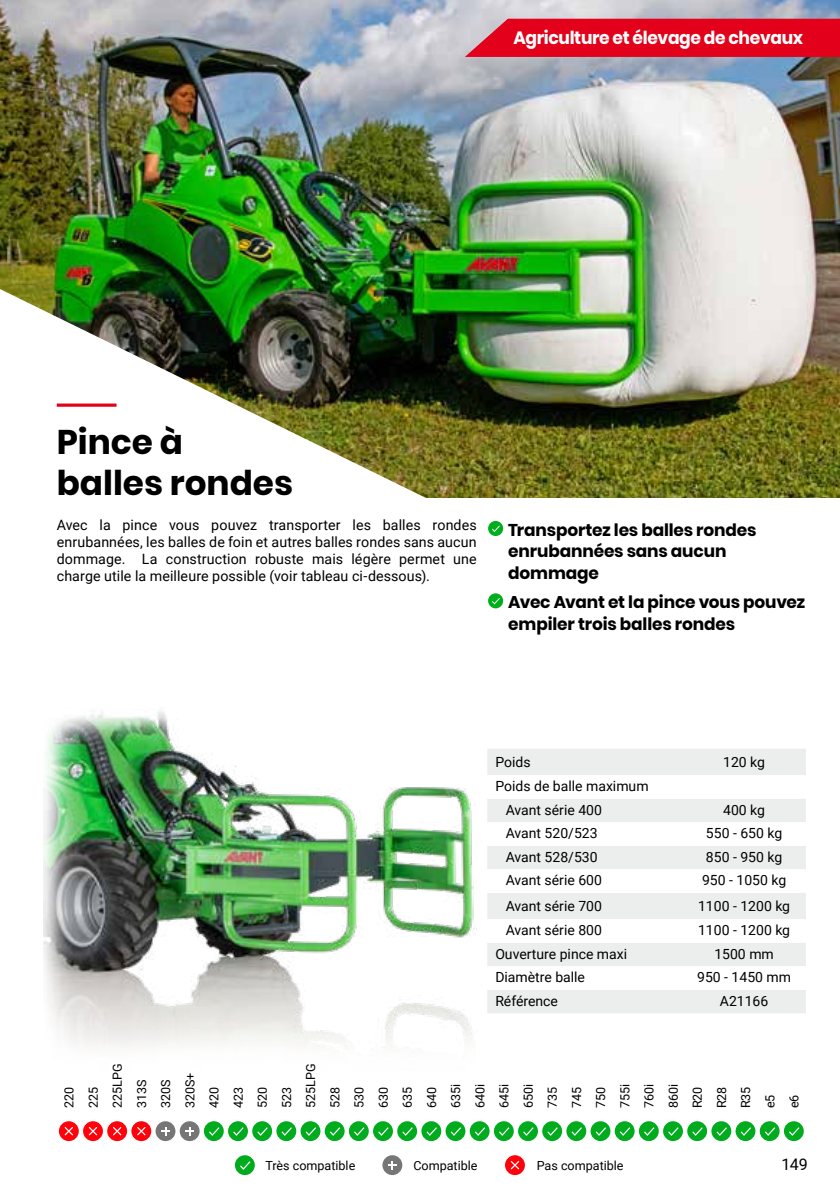
<style>
.page{position:relative;width:840px;height:1191px;background:#fff}
.page>*{position:absolute;margin:0;border:0;box-sizing:border-box;transform-origin:0 0}
.t1{font:700 34.2px/41px "Poppins";color:#000}
.t2{font:700 18px "Poppins";letter-spacing:-.02em;color:#fff;scale:.95 1}
.t3{font:700 17px/21.4px "Poppins";letter-spacing:-.01em;color:#000}
.t4{font:16px "Roboto";color:#000}
.t5{font:14.2px/17px "Roboto";letter-spacing:.005em;color:#000;text-align:justify}
.t6{font:14px/23.4px "Roboto";color:#000}
.t7{font:12.6px/24.2px "Roboto";color:#000}
</style>
<div class="page">
<img style="left:0;top:0;width:839px;height:497px">
<img style="left:0;top:289px;width:429px;height:209px">
<img style="left:43px;top:711px;width:432px;height:335px">
<div style="left:488px;top:521px;width:15px;height:15px;background:#00ad1d;border-radius:50%"></div>
<svg style="left:492px;top:526px;width:7px;height:6px"></svg>
<div style="left:488px;top:593px;width:15px;height:15px;background:#00ad1d;border-radius:50%"></div>
<svg style="left:492px;top:598px;width:7px;height:6px"></svg>
<svg style="left:57px;top:403px;width:59px;height:4px"></svg>
<div style="left:487px;top:749px;width:318px;height:264px;background:#eceded"></div>
<svg style="left:487px;top:775px;width:318px;height:214px"></svg>
<div style="left:235px;top:1155px;width:20px;height:20px;background:#00ac1d;border-radius:50%"></div>
<svg style="left:240px;top:1161px;width:10px;height:8px"></svg>
<div style="left:382px;top:1155px;width:20px;height:20px;background:#767676;border-radius:50%"></div>
<svg style="left:388px;top:1161px;width:8px;height:8px"></svg>
<div style="left:504px;top:1155px;width:20px;height:20px;background:#ff010a;border-radius:50%"></div>
<svg style="left:510px;top:1161px;width:9px;height:8px"></svg>
<div style="left:59px;top:1121px;width:20px;height:20px;background:#ff010a;border-radius:50%"></div>
<svg style="left:64px;top:1127px;width:9px;height:8px"></svg>
<div style="left:83px;top:1121px;width:20px;height:20px;background:#ff010a;border-radius:50%"></div>
<svg style="left:89px;top:1127px;width:8px;height:8px"></svg>
<div style="left:107px;top:1121px;width:20px;height:20px;background:#ff010a;border-radius:50%"></div>
<svg style="left:113px;top:1127px;width:8px;height:8px"></svg>
<div style="left:131px;top:1121px;width:20px;height:20px;background:#ff010a;border-radius:50%"></div>
<svg style="left:137px;top:1127px;width:9px;height:8px"></svg>
<div style="left:155px;top:1121px;width:20px;height:20px;background:#767676;border-radius:50%"></div>
<svg style="left:161px;top:1127px;width:9px;height:8px"></svg>
<div style="left:180px;top:1121px;width:19px;height:20px;background:#767676;border-radius:50%"></div>
<svg style="left:185px;top:1127px;width:9px;height:8px"></svg>
<div style="left:204px;top:1121px;width:20px;height:20px;background:#00ac1d;border-radius:50%"></div>
<svg style="left:209px;top:1127px;width:10px;height:8px"></svg>
<div style="left:228px;top:1121px;width:20px;height:20px;background:#00ac1d;border-radius:50%"></div>
<svg style="left:233px;top:1127px;width:10px;height:8px"></svg>
<div style="left:252px;top:1121px;width:20px;height:20px;background:#00ac1d;border-radius:50%"></div>
<svg style="left:257px;top:1127px;width:10px;height:8px"></svg>
<div style="left:276px;top:1121px;width:20px;height:20px;background:#00ac1d;border-radius:50%"></div>
<svg style="left:281px;top:1127px;width:11px;height:8px"></svg>
<div style="left:300px;top:1121px;width:20px;height:20px;background:#00ac1d;border-radius:50%"></div>
<svg style="left:305px;top:1127px;width:11px;height:8px"></svg>
<div style="left:324px;top:1121px;width:20px;height:20px;background:#00ac1d;border-radius:50%"></div>
<svg style="left:330px;top:1127px;width:10px;height:8px"></svg>
<div style="left:349px;top:1121px;width:19px;height:20px;background:#00ac1d;border-radius:50%"></div>
<svg style="left:354px;top:1127px;width:10px;height:8px"></svg>
<div style="left:373px;top:1121px;width:20px;height:20px;background:#00ac1d;border-radius:50%"></div>
<svg style="left:378px;top:1127px;width:10px;height:8px"></svg>
<div style="left:397px;top:1121px;width:20px;height:20px;background:#00ac1d;border-radius:50%"></div>
<svg style="left:402px;top:1127px;width:10px;height:8px"></svg>
<div style="left:421px;top:1121px;width:20px;height:20px;background:#00ac1d;border-radius:50%"></div>
<svg style="left:426px;top:1127px;width:10px;height:8px"></svg>
<div style="left:445px;top:1121px;width:20px;height:20px;background:#00ac1d;border-radius:50%"></div>
<svg style="left:450px;top:1127px;width:11px;height:8px"></svg>
<div style="left:469px;top:1121px;width:20px;height:20px;background:#00ac1d;border-radius:50%"></div>
<svg style="left:475px;top:1127px;width:10px;height:8px"></svg>
<div style="left:493px;top:1121px;width:20px;height:20px;background:#00ac1d;border-radius:50%"></div>
<svg style="left:499px;top:1127px;width:10px;height:8px"></svg>
<div style="left:518px;top:1121px;width:19px;height:20px;background:#00ac1d;border-radius:50%"></div>
<svg style="left:523px;top:1127px;width:10px;height:8px"></svg>
<div style="left:542px;top:1121px;width:19px;height:20px;background:#00ac1d;border-radius:50%"></div>
<svg style="left:547px;top:1127px;width:10px;height:8px"></svg>
<div style="left:566px;top:1121px;width:20px;height:20px;background:#00ac1d;border-radius:50%"></div>
<svg style="left:571px;top:1127px;width:10px;height:8px"></svg>
<div style="left:590px;top:1121px;width:20px;height:20px;background:#00ac1d;border-radius:50%"></div>
<svg style="left:595px;top:1127px;width:10px;height:8px"></svg>
<div style="left:614px;top:1121px;width:20px;height:20px;background:#00ac1d;border-radius:50%"></div>
<svg style="left:620px;top:1127px;width:10px;height:8px"></svg>
<div style="left:638px;top:1121px;width:20px;height:20px;background:#00ac1d;border-radius:50%"></div>
<svg style="left:644px;top:1127px;width:10px;height:8px"></svg>
<svg style="left:662px;top:1121px;width:20px;height:20px"></svg>
<svg style="left:667px;top:1127px;width:11px;height:8px"></svg>
<svg style="left:686px;top:1121px;width:20px;height:20px"></svg>
<svg style="left:692px;top:1127px;width:10px;height:8px"></svg>
<div style="left:711px;top:1121px;width:19px;height:20px;background:#00ac1d;border-radius:50%"></div>
<svg style="left:716px;top:1127px;width:10px;height:8px"></svg>
<div style="left:735px;top:1121px;width:20px;height:20px;background:#00ac1d;border-radius:50%"></div>
<svg style="left:740px;top:1127px;width:10px;height:8px"></svg>
<div style="left:759px;top:1121px;width:20px;height:20px;background:#00ac1d;border-radius:50%"></div>
<svg style="left:765px;top:1128px;width:9px;height:7px"></svg>
<div style="left:783px;top:1121px;width:20px;height:20px;background:#00ac1d;border-radius:50%"></div>
<svg style="left:789px;top:1127px;width:10px;height:8px"></svg>
<svg style="left:464px;top:19px;width:375px;height:38px;background:#e00c25"></svg>
<p class="t2" style="left:513px;top:27px;width:306px">Agriculture et élevage de chevaux</p>
<h1 class="t1" style="left:57px;top:421px;width:238px">Pince à balles rondes</h1>
<p class="t5" style="left:57px;top:516px;width:421px">Avec la pince vous pouvez transporter les balles rondes enrubannées, les balles de foin et autres balles rondes sans aucun dommage. La construction robuste mais légère permet une charge utile la meilleure possible (voir tableau ci-dessous).</p>
<p class="t3" style="left:508px;top:519px;width:249px">Transportez les balles rondes enrubannées sans aucun dommage</p>
<p class="t3" style="left:508px;top:592px;width:298px">Avec Avant et la pince vous pouvez empiler trois balles rondes</p>
<p class="t6" style="left:495px;top:750px;width:37px">Poids</p>
<p class="t6" style="left:722px;top:750px;width:43px">120 kg</p>
<p class="t6" style="left:505px;top:774px;width:144px;text-indent:-10px">Poids de balle maximum<br>Avant série 400</p>
<p class="t6" style="left:722px;top:797px;width:43px">400 kg</p>
<p class="t6" style="left:505px;top:821px;width:93px">Avant 520/523</p>
<p class="t6" style="left:705px;top:821px;width:78px">550 - 650 kg</p>
<p class="t6" style="left:505px;top:844px;width:93px">Avant 528/530</p>
<p class="t6" style="left:705px;top:844px;width:78px">850 - 950 kg</p>
<p class="t6" style="left:505px;top:868px;width:98px">Avant série 600</p>
<p class="t6" style="left:701px;top:868px;width:86px">950 - 1050 kg</p>
<p class="t6" style="left:505px;top:894px;width:98px">Avant série 700</p>
<p class="t6" style="left:697px;top:894px;width:93px">1100 - 1200 kg</p>
<p class="t6" style="left:505px;top:918px;width:98px">Avant série 800</p>
<p class="t6" style="left:697px;top:918px;width:93px">1100 - 1200 kg</p>
<p class="t6" style="left:495px;top:941px;width:133px">Ouverture pince maxi</p>
<p class="t6" style="left:714px;top:941px;width:61px">1500 mm</p>
<p class="t6" style="left:495px;top:965px;width:91px">Diamètre balle</p>
<p class="t6" style="left:696px;top:965px;width:95px">950 - 1450 mm</p>
<p class="t6" style="left:495px;top:988px;width:64px">Référence</p>
<p class="t6" style="left:719px;top:988px;width:50px">A21166</p>
<p class="t7" style="left:56px;top:1108px;width:46px;rotate:-90deg">220<br>225<br>225LPG<br>313S<br>320S<br>320S+<br>420<br>423<br>520<br>523<br>525LPG<br>528<br>530<br>630<br>635<br>640<br>635i<br>640i<br>645i<br>650i<br>735<br>745<br>750<br>755i<br>760i<br>860i<br>R20<br>R28<br>R35<br>e5<br>e6</p>
<p class="t7" style="left:265px;top:1152px;width:91px">Très compatible</p>
<p class="t7" style="left:413px;top:1152px;width:66px">Compatible</p>
<p class="t7" style="left:536px;top:1152px;width:88px">Pas compatible</p>
<p class="t4" style="left:781px;top:1153px;width:28px">149</p>
</div>
